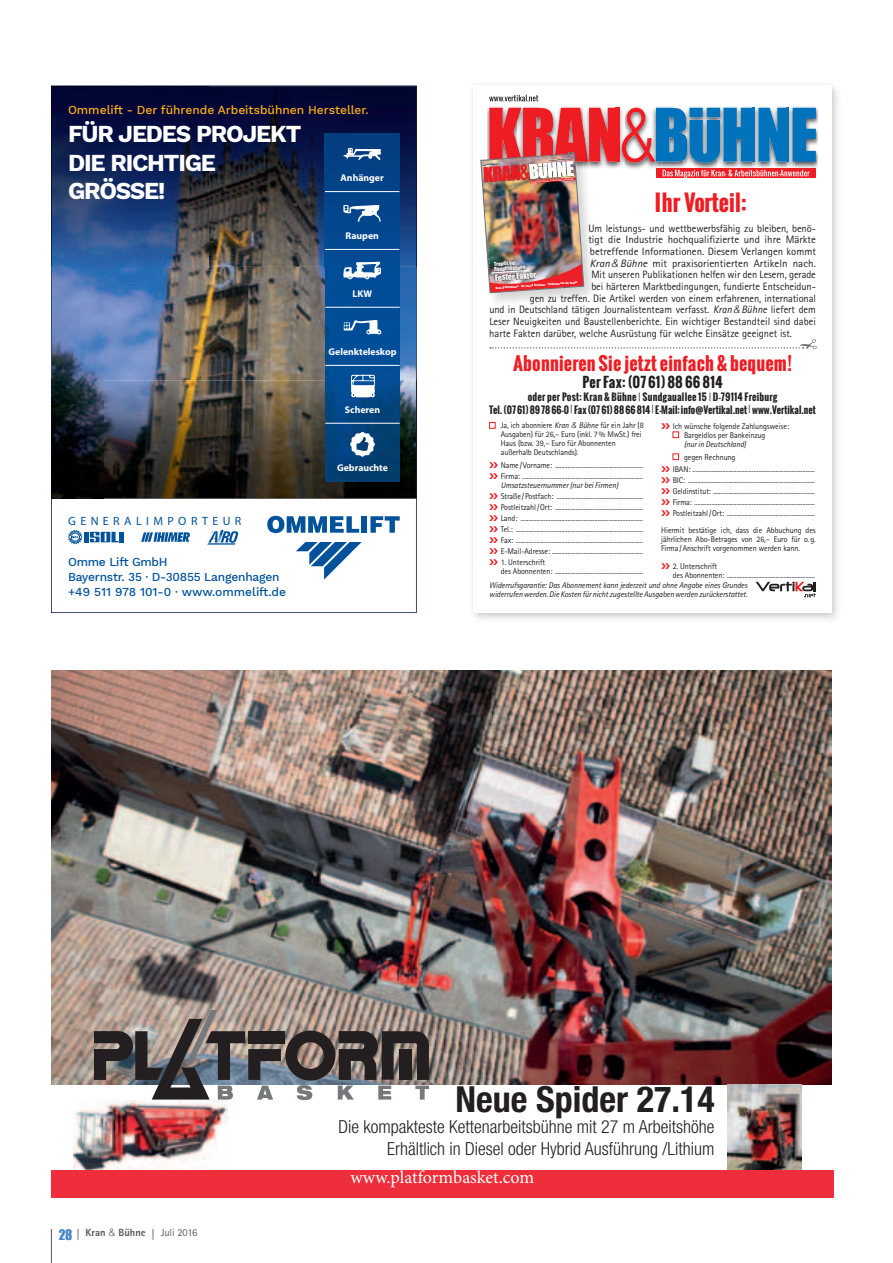
<style>
.page{position:relative;width:893px;height:1263px;background:#fff}
.page>*{position:absolute;margin:0;border:0;box-sizing:border-box;transform-origin:0 0}
.t1{font:700 condensed 36px "Helvetica Neue LT Std";color:#231f20}
.t2{font:700 24px/28.5px "Work Sans";letter-spacing:-.05em;color:#fff}
.t3{font:700 22.2px "Oswald";letter-spacing:-.005em;color:#ee1d23}
.t4{font:300 condensed 18px/21.6px "Helvetica Neue LT Std";color:#231f20;text-align:right}
.t5{font:700 18px "Oswald";letter-spacing:.01em;color:#ee1d23}
.t6{font:18px "Minion Pro";letter-spacing:-.005em;color:#fff}
.t7{font:700 13.95px "Oswald";letter-spacing:.01em;color:#231f20}
.t8{font:500 12px/15px "Work Sans";letter-spacing:-.02em;color:#01529a}
.t9{font:500 12px "Work Sans";color:#fbb017}
.t10{font:12px "Myriad Pro";letter-spacing:.37em;color:#01529a}
.t11{font:10.65px "Rotis Sans Serif";color:#231f20}
.t12{font:800 10.5px "Rotis Sans Serif";color:#57585a}
.t13{font:700 9.75px/12.8px "Oswald";color:#231f20;text-align:center}
.t14{font:700 9.75px "Myriad Pro";color:#fff}
.t15{font:8.4px/10.9px "Rotis Sans Serif";letter-spacing:-.01em;color:#231f20}
.t16{font:italic 8.4px/9.8px "Rotis Sans Serif";letter-spacing:-.01em;color:#231f20}
.t17{font:8.1px "Impact";color:#fff}
.t18{font:5.1px/5.1px "Impact";color:#fff}
.t19{font:2.55px "Impact";color:#fff;scale:1.04 1}
.t20{font:2.1px "Oswald";color:#fff}
.t21{font:2.1px "Oswald";color:#383839}
.s1{font-style:italic}
.s2{font-family:"Helvetica";font-weight:300;font-style:italic}
.s3{font-family:"Rotis Sans Serif";font-weight:400}
.s4{font-family:"Impact";font-weight:400;font-size:13.5px;color:#4786c6}
.s5{font-family:"Frutiger";font-weight:700;font-stretch:condensed;font-size:10.65px}
.s6{font-family:"Helvetica";font-weight:300}
.s7{font-weight:400}
</style>
<div class="page">
<hr style="left:51px;top:1229px;width:1px;height:34px;background:#57585a">
<img style="left:51px;top:86px;width:366px;height:527px">
<img style="left:51px;top:86px;width:365px;height:181px">
<img style="left:51px;top:380px;width:365px;height:119px">
<svg style="left:296px;top:542px;width:66px;height:38px"></svg>
<svg style="left:267px;top:516px;width:92px;height:17px"></svg>
<div style="left:362px;top:516px;width:5px;height:17px;background:#01529a"></div>
<svg style="left:370px;top:516px;width:30px;height:17px"></svg>
<div style="left:68px;top:516px;width:174px;height:9px;background:#fff"></div>
<svg style="left:207px;top:530px;width:31px;height:15px"></svg>
<svg style="left:141px;top:532px;width:49px;height:10px"></svg>
<hr style="left:85px;top:532px;width:4px;height:10px;background:#01529a">
<hr style="left:120px;top:532px;width:4px;height:10px;background:#01529a">
<svg style="left:90px;top:532px;width:29px;height:10px"></svg>
<svg style="left:68px;top:530px;width:14px;height:14px"></svg>
<img style="left:325px;top:133px;width:75px;height:348px">
<hr style="left:325px;top:423px;width:75px;height:1px;background:#fff">
<hr style="left:325px;top:365px;width:75px;height:1px;background:#fff">
<svg style="left:344px;top:320px;width:38px;height:15px"></svg>
<svg style="left:351px;top:375px;width:24px;height:23px"></svg>
<svg style="left:350px;top:432px;width:25px;height:25px"></svg>
<hr style="left:325px;top:249px;width:74px;height:1px;background:#fff">
<hr style="left:325px;top:191px;width:74px;height:1px;background:#fff">
<svg style="left:343px;top:148px;width:38px;height:12px"></svg>
<svg style="left:343px;top:205px;width:38px;height:17px"></svg>
<svg style="left:343px;top:262px;width:38px;height:18px"></svg>
<hr style="left:325px;top:307px;width:75px;height:1px;background:#fff">
<img style="left:51px;top:671px;width:781px;height:413px">
<img style="left:74px;top:1101px;width:153px;height:69px">
<img style="left:727px;top:1084px;width:75px;height:85px">
<div style="left:51px;top:1170px;width:782px;height:27px;background:#ee2e3a"></div>
<svg style="left:94px;top:1010px;width:335px;height:90px;background:#7b7574"></svg>
<div style="left:471px;top:83px;width:372px;height:541px;background:#fafafa"></div>
<div style="left:468px;top:80px;width:369px;height:538px;background:#231f20;opacity:.16"></div>
<div style="left:474px;top:86px;width:358px;height:527px;background:#fff"></div>
<svg style="left:756px;top:582px;width:60px;height:15px"></svg>
<svg style="left:489px;top:95px;width:49px;height:6px"></svg>
<img style="left:489px;top:107px;width:28px;height:1px">
<img style="left:528px;top:107px;width:18px;height:1px">
<img style="left:560px;top:107px;width:21px;height:1px">
<img style="left:594px;top:107px;width:84px;height:1px">
<img style="left:693px;top:107px;width:60px;height:1px">
<img style="left:760px;top:107px;width:27px;height:1px">
<img style="left:794px;top:107px;width:24px;height:61px">
<div style="left:478px;top:151px;width:119px;height:155px;background:#231f20;opacity:.2"></div>
<img style="left:480px;top:108px;width:336px;height:185px">
<svg style="left:490px;top:339px;width:327px;height:10px"></svg>
<div style="left:489px;top:422px;width:6px;height:7px;border:1px solid #ee1d23"></div>
<svg style="left:673px;top:454px;width:6px;height:6px"></svg>
<svg style="left:672px;top:431px;width:7px;height:7px"></svg>
<h3 class="t9" style="left:68px;top:103px;width:302px">Ommelift - Der führende Arbeitsbühnen Hersteller.</h3>
<h2 class="t2" style="left:68px;top:121px;width:235px">FÜR JEDES PROJEKT<br>DIE RICHTIGE<br>GRÖSSE!</h2>
<p class="t14" style="left:341px;top:172px;width:45px">Anhänger</p>
<p class="t14" style="left:345px;top:230px;width:35px">Raupen</p>
<p class="t14" style="left:352px;top:288px;width:21px">LKW</p>
<p class="t14" style="left:328px;top:346px;width:70px">Gelenkteleskop</p>
<p class="t14" style="left:345px;top:404px;width:37px">Scheren</p>
<h3 class="t10" style="left:68px;top:513px;width:175px">GENERALIMPORTEUR</h3>
<h3 class="t8" style="left:68px;top:555px;width:220px">Omme Lift GmbH<br>Bayernstr. 35 ∙ D-30855 Langenhagen +49 511 978 101-0 ∙ www.ommelift.de</h3>
<p class="t14" style="left:337px;top:462px;width:52px">Gebrauchte</p>
<p class="t21" style="left:483px;top:163px;width:15px;rotate:-4deg">www.vertikal.net</p>
<p class="t20" style="left:531px;top:180px;width:44px;rotate:-4deg">Das Magazin für Kran- &amp; Arbeitsbühnen-Anwender</p>
<h3 class="t3" style="left:655px;top:186px;width:93px">Ihr Vorteil:</h3>
<p class="t11" style="left:588px;top:222px;width:229px">Um leistungs- und wettbewerbsfähig zu bleiben, benö-</p>
<p class="t11" style="left:588px;top:234px;width:229px">tigt die Industrie hochqualifizierte und ihre Märkte</p>
<p class="t11" style="left:590px;top:245px;width:228px">betreffende Informationen. Diesem Verlangen kommt</p>
<p class="t11" style="left:590px;top:257px;width:228px"><span class="s1">Kran</span><span class="s2">&amp;</span><span class="s1">Bühne</span> mit praxisorientierten Artikeln nach.</p>
<p class="t11" style="left:591px;top:269px;width:226px">Mit unseren Publikationen helfen wir den Lesern, gerade</p>
<p class="t11" style="left:591px;top:280px;width:226px">bei härteren Marktbedingungen, fundierte Entscheidun-</p>
<p class="t11" style="left:530px;top:292px;width:288px">gen zu treffen. Die Artikel werden von einem erfahrenen, international</p>
<p class="t11" style="left:489px;top:304px;width:328px">und in Deutschland tätigen Journalistenteam verfasst. <span class="s1">Kran</span><span class="s2">&amp;</span><span class="s1">Bühne</span> liefert dem</p>
<p class="t11" style="left:489px;top:315px;width:328px">Leser Neuigkeiten und Baustellenberichte. Ein wichtiger Bestandteil sind dabei</p>
<p class="t11" style="left:489px;top:327px;width:304px">harte Fakten darüber, welche Ausrüstung für welche Einsätze geeignet ist.</p>
<h3 class="t5" style="left:513px;top:350px;width:281px">Abonnieren Sie jetzt einfach &amp; bequem!</h3>
<h3 class="t7" style="left:583px;top:372px;width:142px">Per Fax: (07 61) 88 66 814</h3>
<p class="t13" style="left:489px;top:390px;width:328px">oder per Post: Kran &amp; Bühne <span class="s3">|</span> Sundgauallee 15 <span class="s3">|</span> D-79114 Freiburg<br>Tel. (0761) 897866-0 <span class="s3">|</span> Fax (0761) 8866 814 <span class="s3">|</span> E-Mail: info@Vertikal.net <span class="s3">|</span> www.Vertikal.net</p>
<p class="t18" style="left:494px;top:261px;width:33px;rotate:-4deg">Trends bei<br>Raupenbühnen</p>
<p class="t17" style="left:494px;top:271px;width:43px;rotate:-4deg">Fester Faktor</p>
<p class="t19" style="left:496px;top:286px;width:80px;rotate:-4deg">Neue AT-Mobilkrane ▪ Die Top 20 Vermieter ▪ Eindrücke von der Cemat</p>
<p class="t15" style="left:501px;top:421px;width:144px;line-height:9px">Ja, ich abonniere <span class="s1">Kran</span> <span class="s2">&amp;</span> <span class="s1">Bühne</span> für ein Jahr (8<br>Ausgaben) für 26,– Euro (inkl. 7% MwSt.) frei Haus (bzw. 39,– Euro für Abonnenten außerhalb Deutschlands).</p>
<p class="t15" style="left:501px;top:460px;width:144px">Name/Vorname: ........................................................<br>Firma: .............................................................................</p>
<p class="t16" style="left:501px;top:481px;width:119px">Umsatzsteuernummer (nur bei Firmen)</p>
<p class="t15" style="left:501px;top:491px;width:144px;text-align:justify">Straße/Postfach: .......................................................<br>Postleitzahl/Ort: ........................................................<br>Land: ..............................................................................<br>Tel.: .................................................................................<br>Fax: .................................................................................<br>E-Mail-Adresse: ..........................................................</p>
<p class="t15" style="left:501px;top:558px;width:144px;line-height:9px">1. Unterschrift<br>des Abonnenten: ........................................................</p>
<p class="t15" style="left:684px;top:421px;width:107px;line-height:9px;text-indent:-11px">Ich wünsche folgende Zahlungsweise:<br>Bargeldlos per Bankeinzug</p>
<p class="t16" style="left:684px;top:439px;width:64px">(nur in Deutschland)</p>
<p class="t15" style="left:673px;top:450px;width:144px;line-height:12.6px;text-indent:11px">gegen Rechnung<br>IBAN: ..............................................................................</p>
<p class="t15" style="left:673px;top:475px;width:144px;text-align:justify">BIC: .................................................................................<br>Geldinstitut: .................................................................<br>Firma: .............................................................................<br>Postleitzahl/Ort: ........................................................</p>
<p class="t15" style="left:661px;top:526px;width:156px;line-height:9px;text-align:justify">Hiermit bestätige ich, dass die Abbuchung des jährlichen Abo-Betrages von 26,– Euro für o.g.<br>Firma/Anschrift vorgenommen werden kann.</p>
<p class="t15" style="left:673px;top:562px;width:144px;line-height:9px">2. Unterschrift<br>des Abonnenten: ........................................................</p>
<p class="t16" style="left:489px;top:580px;width:260px">Widerrufsgarantie: Das Abonnement kann jederzeit und ohne Angabe eines Grundes widerrufen werden. Die Kosten für nicht zugestellte Ausgaben werden zurückerstattet.</p>
<p class="t12" style="left:59px;top:1226px;width:140px"><span class="s4">28</span> <span class="s5">|</span> Kran <span class="s6">&amp;</span> Bühne <span class="s5">|</span> <span class="s7">Juli 2016</span></p>
<h1 class="t1" style="left:456px;top:1077px;width:261px">Neue Spider 27.14</h1>
<h3 class="t4" style="left:339px;top:1116px;width:377px">Die kompakteste Kettenarbeitsbühne mit 27 m Arbeitshöhe<br>Erhältlich in Diesel oder Hybrid Ausführung /Lithium</h3>
<h3 class="t6" style="left:350px;top:1165px;width:185px">www.platformbasket.com</h3>
</div>
